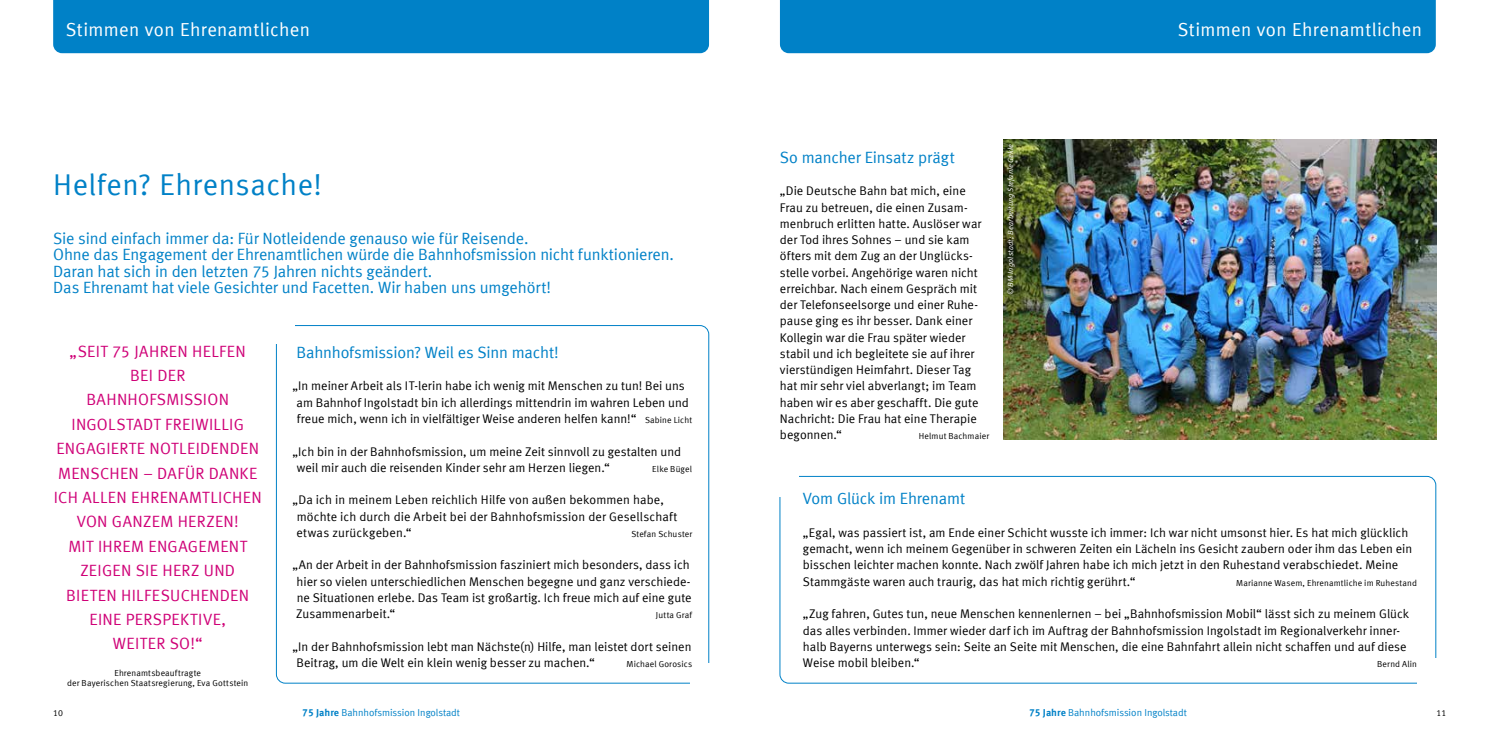
<style>
.page{position:relative;width:1489px;height:745px;background:#fff}
.page>*{position:absolute;margin:0;border:0;box-sizing:border-box;transform-origin:0 0}
.t1{font:30px "Meta Corr";letter-spacing:.02em;color:#0081c7}
.t2{font:18.75px "Meta Corr";letter-spacing:.02em;color:#fff}
.t3{font:16.25px/16.2px "Meta Corr";letter-spacing:-.01em;color:#0081c7}
.t4{font:16.25px/24.4px "Meta Corr";letter-spacing:.02em;color:#cf0077;text-align:center}
.t5{font:12.5px/16.2px "Meta Corr";color:#000}
.t6{font:10px "Meta Corr";letter-spacing:-.005em;color:#0081c7}
.t7{font:8.75px/10px "Meta Corr";letter-spacing:.015em;color:#000;text-align:center}
.t8{font:italic 7.5px "Meta Corr";letter-spacing:.01em;color:#fff}
.s1{font-size:8.75px}
.s2{font-weight:700}
</style>
<div class="page">
<div style="left:780px;top:0;width:655px;height:53px;background:#0081c7"></div>
<img style="left:1003px;top:139px;width:433px;height:300px">
<div style="left:53px;top:0;width:656px;height:53px;background:#0081c7"></div>
<div style="left:779px;top:476px;width:656px;height:206px;border:1px solid #0081c7;border-radius:9px"></div>
<div style="left:761px;top:457px;width:37px;height:39px;background:#fff"></div>
<div style="left:1416px;top:658px;width:38px;height:39px;background:#fff"></div>
<h2 class="t2" style="left:66px;top:19px;width:246px">Stimmen von Ehrenamtlichen</h2>
<h1 class="t1" style="left:53px;top:167px;width:270px">Helfen? Ehrensache!</h1>
<p class="t3" style="left:53px;top:230px;width:622px">Sie sind einfach immer da: Für Notleidende genauso wie für Reisende.<br>Ohne das Engagement der Ehrenamtlichen würde die Bahnhofsmission nicht funktionieren.<br>Daran hat sich in den letzten 75 Jahren nichts geändert.<br>Das Ehrenamt hat viele Gesichter und Facetten. Wir haben uns umgehört!</p>
<p class="t4" style="left:54px;top:338px;width:209px">„SEIT 75 JAHREN HELFEN<br>BEI DER<br>BAHNHOFSMISSION<br>INGOLSTADT FREIWILLIG<br>ENGAGIERTE NOTLEIDENDEN<br>MENSCHEN – DAFÜR DANKE<br>ICH ALLEN EHRENAMTLICHEN<br>VON GANZEM HERZEN!<br>MIT IHREM ENGAGEMENT<br>ZEIGEN SIE HERZ UND<br>BIETEN HILFESUCHENDEN<br>EINE PERSPEKTIVE,<br>WEITER SO!“</p>
<p class="t7" style="left:67px;top:667px;width:183px">Ehrenamtsbeauftragte<br>der Bayerischen Staatsregierung, Eva Gottstein</p>
<h3 class="t3" style="left:296px;top:344px;width:264px">Bahnhofsmission? Weil es Sinn macht!</h3>
<p class="t5" style="left:292px;top:377px;width:401px;text-align:center">„In meiner Arbeit als IT-lerin habe ich wenig mit Menschen zu tun! Bei uns am Bahnhof Ingolstadt bin ich allerdings mittendrin im wahren Leben und freue mich, wenn ich in vielfältiger Weise anderen helfen kann!“ <span class="s1">Sabine Licht</span></p>
<p class="t5" style="left:297px;top:442px;width:386px;text-indent:-5px">„Ich bin in der Bahnhofsmission, um meine Zeit sinnvoll zu gestalten und weil mir auch die reisenden Kinder sehr am Herzen liegen.“</p>
<p class="t7" style="left:652px;top:463px;width:41px">Elke Bügel</p>
<p class="t5" style="left:296px;top:491px;width:382px;text-indent:-4px">„Da ich in meinem Leben reichlich Hilfe von außen bekommen habe, möchte ich durch die Arbeit bei der Bahnhofsmission der Gesellschaft etwas zurückgeben.“</p>
<p class="t7" style="left:631px;top:528px;width:62px">Stefan Schuster</p>
<p class="t5" style="left:292px;top:556px;width:400px">„An der Arbeit in der Bahnhofsmission fasziniert mich besonders, dass ich hier so vielen unterschiedlichen Menschen begegne und ganz verschiede&shy;ne Situationen erlebe. Das Team ist großartig. Ich freue mich auf eine gute Zusammenarbeit.“</p>
<p class="t7" style="left:656px;top:609px;width:38px">Jutta Graf</p>
<p class="t5" style="left:296px;top:637px;width:396px;text-indent:-4px">„In der Bahnhofsmission lebt man Nächste(n) Hilfe, man leistet dort seinen<br>Beitrag, um die Welt ein klein wenig besser zu machen.“</p>
<p class="t7" style="left:626px;top:658px;width:67px">Michael Gorosics</p>
<h3 class="t3" style="left:780px;top:149px;width:176px">So mancher Einsatz prägt</h3>
<p class="t5" style="left:780px;top:182px;width:203px">„Die Deutsche Bahn bat mich, eine Frau zu betreuen, die einen Zusam&shy;menbruch erlitten hatte. Auslöser war der Tod ihres Sohnes – und sie kam öfters mit dem Zug an der Unglücks&shy;stelle vorbei. Angehörige waren nicht erreichbar. Nach einem Gespräch mit der Telefonseelsorge und einer Ruhe&shy;pause ging es ihr besser. Dank einer Kollegin war die Frau später wieder stabil und ich begleitete sie auf ihrer vierstündigen Heimfahrt. Dieser Tag hat mir sehr viel abverlangt; im Team haben wir es aber geschafft. Die gute Nachricht: Die Frau hat eine Therapie begonnen.“</p>
<p class="t7" style="left:918px;top:431px;width:72px">Helmut Bachmaier</p>
<p class="t8" style="left:1006px;top:295px;width:153px;rotate:-90deg">© BM Ingolstadt; Bearbeitung Stefanie Gekle</p>
<h2 class="t2" style="left:1177px;top:19px;width:246px">Stimmen von Ehrenamtlichen</h2>
<h3 class="t3" style="left:803px;top:490px;width:163px">Vom Glück im Ehrenamt</h3>
<p class="t5" style="left:803px;top:524px;width:610px">„Egal, was passiert ist, am Ende einer Schicht wusste ich immer: Ich war nicht umsonst hier. Es hat mich glücklich gemacht, wenn ich meinem Gegenüber in schweren Zeiten ein Lächeln ins Gesicht zaubern oder ihm das Leben ein bisschen leichter machen konnte. Nach zwölf Jahren habe ich mich jetzt in den Ruhestand verabschiedet. Meine Stammgäste waren auch traurig, das hat mich richtig gerührt.“</p>
<p class="t7" style="left:1236px;top:577px;width:182px">Marianne Wasem, Ehrenamtliche im Ruhestand</p>
<p class="t5" style="left:803px;top:605px;width:607px">„Zug fahren, Gutes tun, neue Menschen kennenlernen – bei „Bahnhofsmission Mobil“ lässt sich zu meinem Glück das alles verbinden. Immer wieder darf ich im Auftrag der Bahnhofsmission Ingolstadt im Regionalverkehr inner&shy;halb Bayerns unterwegs sein: Seite an Seite mit Menschen, die eine Bahnfahrt allein nicht schaffen und auf diese Weise mobil bleiben.“</p>
<p class="t7" style="left:1376px;top:658px;width:41px">Bernd Alin</p>
<p class="t7" style="left:53px;top:707px;width:11px">10</p>
<p class="t6" style="left:302px;top:706px;width:159px"><span class="s2">75 Jahre</span> Bahnhofsmission Ingolstadt</p>
<p class="t6" style="left:1029px;top:706px;width:159px"><span class="s2">75 Jahre</span> Bahnhofsmission Ingolstadt</p>
<p class="t7" style="left:1436px;top:707px;width:11px">11</p>
</div>
